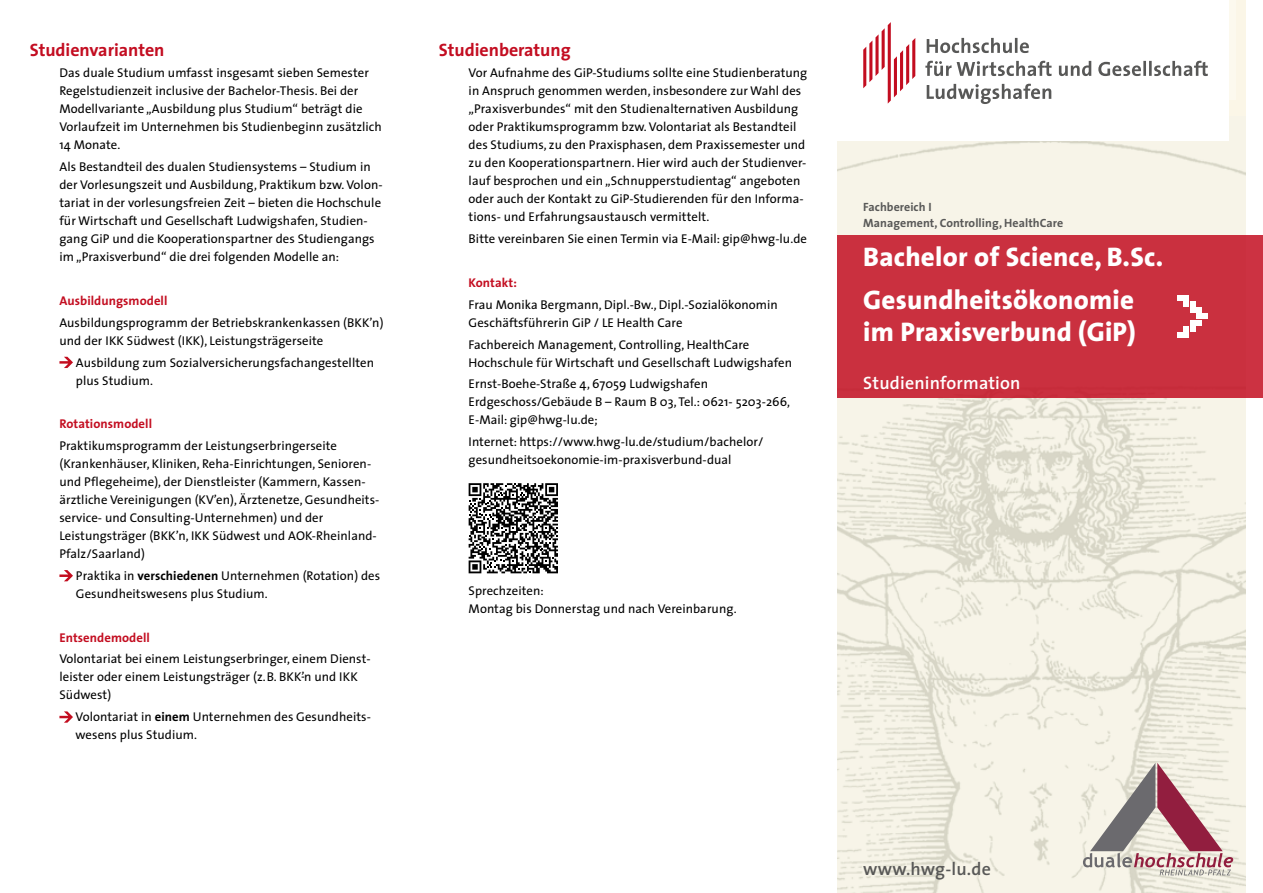
<style>
.page{position:relative;width:1263px;height:893px;background:#fff}
.page>*{position:absolute;margin:0;border:0;box-sizing:border-box;transform-origin:0 0}
.t1{font:800 27px/43px "The Sans";letter-spacing:.01em;color:#fff}
.t2{font:700 18px "The Sans";color:#c30d21}
.t3{font:600 18px "The Sans";letter-spacing:.01em;color:#fff}
.t4{font:600 18px "The Sans";letter-spacing:.01em;color:#585857}
.t5{font:12.75px/18px "The Sans";letter-spacing:.005em;color:#000}
.t6{font:700 12.75px "The Sans";letter-spacing:.005em;color:#c30d20}
.t7{font:700 12px/16.5px "The Sans";letter-spacing:.005em;color:#585857}
.s1{font-weight:700}
</style>
<div class="page">
<img style="left:838px;top:117px;width:408px;height:776px">
<div style="left:838px;top:235px;width:425px;height:163px;background:#ca303f"></div>
<div style="left:838px;top:0;width:391px;height:140px;background:#fff"></div>
<svg style="left:1083px;top:763px;width:150px;height:112px"></svg>
<svg style="left:927px;top:84px;width:124px;height:20px"></svg>
<svg style="left:925px;top:61px;width:283px;height:15px"></svg>
<svg style="left:927px;top:38px;width:102px;height:15px"></svg>
<svg style="left:863px;top:22px;width:52px;height:82px"></svg>
<svg style="left:1177px;top:295px;width:31px;height:43px"></svg>
<svg style="left:59px;top:357px;width:14px;height:11px"></svg>
<svg style="left:59px;top:570px;width:14px;height:11px"></svg>
<svg style="left:59px;top:711px;width:14px;height:12px"></svg>
<svg style="left:469px;top:483px;width:89px;height:90px"></svg>
<h2 class="t2" style="left:30px;top:34px;width:136px">Studienvarianten</h2>
<p class="t5" style="left:59px;top:64px;width:324px">Das duale Studium umfasst insgesamt sieben Semester Regelstudienzeit inclusive der Bachelor-Thesis. Bei der Modellvariante „Ausbildung plus Studium“ beträgt die Vorlaufzeit im Unternehmen bis Studienbeginn zusätzlich 14 Monate.</p>
<p class="t5" style="left:59px;top:158px;width:325px">Als Bestandteil des dualen Studiensystems – Studium in der Vorlesungszeit und Ausbildung, Praktikum bzw. Volon&shy;tariat in der vorlesungsfreien Zeit – bieten die Hochschule für Wirtschaft und Gesellschaft Ludwigshafen, Studien&shy;gang GiP und die Kooperationspartner des Studiengangs im „Praxisverbund“ die drei folgenden Modelle an:</p>
<p class="t6" style="left:59px;top:290px;width:110px">Ausbildungsmodell</p>
<p class="t5" style="left:59px;top:313px;width:326px">Ausbildungsprogramm der Betriebskrankenkassen (BKK’n) und der IKK Südwest (IKK), Leistungsträgerseite</p>
<p class="t5" style="left:76px;top:353px;width:300px">Ausbildung zum Sozialversicherungsfachangestellten plus Studium.</p>
<p class="t6" style="left:59px;top:413px;width:94px">Rotationsmodell</p>
<p class="t5" style="left:59px;top:436px;width:320px">Praktikumsprogramm der Leistungserbringerseite (Krankenhäuser, Kliniken, Reha-Einrichtungen, Senioren&shy;und Pflegeheime), der Dienstleister (Kammern, Kassen&shy;ärztliche Vereinigungen (KV’en), Ärztenetze, Gesundheits&shy;service- und Consulting-Unternehmen) und der Leistungsträger (BKK’n, IKK Südwest und AOK-Rheinland-Pfalz/Saarland)</p>
<p class="t5" style="left:76px;top:566px;width:306px">Praktika in <span class="s1">verschiedenen</span> Unternehmen (Rotation) des<br>Gesundheitswesens plus Studium.</p>
<p class="t6" style="left:59px;top:626px;width:92px">Entsendemodell</p>
<p class="t5" style="left:59px;top:650px;width:313px">Volontariat bei einem Leistungserbringer, einem Dienst&shy;leister oder einem Leistungsträger (z.B. BKK’n und IKK<br>Südwest)</p>
<p class="t5" style="left:76px;top:707px;width:296px">Volontariat in <span class="s1">einem</span> Unternehmen des Gesundheits&shy;wesens plus Studium.</p>
<h2 class="t2" style="left:439px;top:34px;width:133px">Studienberatung</h2>
<p class="t5" style="left:469px;top:64px;width:340px">Vor Aufnahme des GiP-Studiums sollte eine Studienberatung in Anspruch genommen werden, insbesondere zur Wahl des „Praxisverbundes“ mit den Studienalternativen Ausbildung oder Praktikumsprogramm bzw. Volontariat als Bestandteil des Studiums, zu den Praxisphasen, dem Praxissemester und zu den Kooperationspartnern. Hier wird auch der Studienver&shy;lauf besprochen und ein „Schnupperstudientag“ angeboten oder auch der Kontakt zu GiP-Studierenden für den Informa&shy;tions- und Erfahrungsaustausch vermittelt.</p>
<p class="t5" style="left:469px;top:230px;width:340px">Bitte vereinbaren Sie einen Termin via E-Mail: gip@hwg-lu.de</p>
<p class="t6" style="left:469px;top:272px;width:50px">Kontakt:</p>
<p class="t5" style="left:469px;top:295px;width:311px">Frau Monika Bergmann, Dipl.-Bw., Dipl.-Sozialökonomin<br>Geschäftsführerin GiP / LE Health Care</p>
<p class="t5" style="left:469px;top:335px;width:325px">Fachbereich Management, Controlling, HealthCare<br>Hochschule für Wirtschaft und Gesellschaft Ludwigshafen</p>
<p class="t5" style="left:469px;top:375px;width:323px">Ernst-Boehe-Straße 4, 67059 Ludwigshafen<br>Erdgeschoss/Gebäude B – Raum B 03, Tel.: 0621- 5203-266,<br>E-Mail: gip@hwg-lu.de;</p>
<p class="t5" style="left:469px;top:433px;width:296px">Internet: https://www.hwg-lu.de/studium/bachelor/ gesundheitsoekonomie-im-praxisverbund-dual</p>
<p class="t5" style="left:469px;top:581px;width:270px">Sprechzeiten:<br>Montag bis Donnerstag und nach Vereinbarung.</p>
<p class="t7" style="left:863px;top:198px;width:202px">Fachbereich I<br>Management, Controlling, HealthCare</p>
<h1 class="t1" style="left:863px;top:234px;width:302px">Bachelor of Science, B.Sc.<br>Gesundheitsökonomie</h1>
<h1 class="t1" style="left:863px;top:310px;width:274px">im Praxisverbund (GiP)</h1>
<h2 class="t3" style="left:863px;top:368px;width:159px">Studieninformation</h2>
<h2 class="t4" style="left:863px;top:854px;width:129px">www.hwg-lu.de</h2>
</div>
